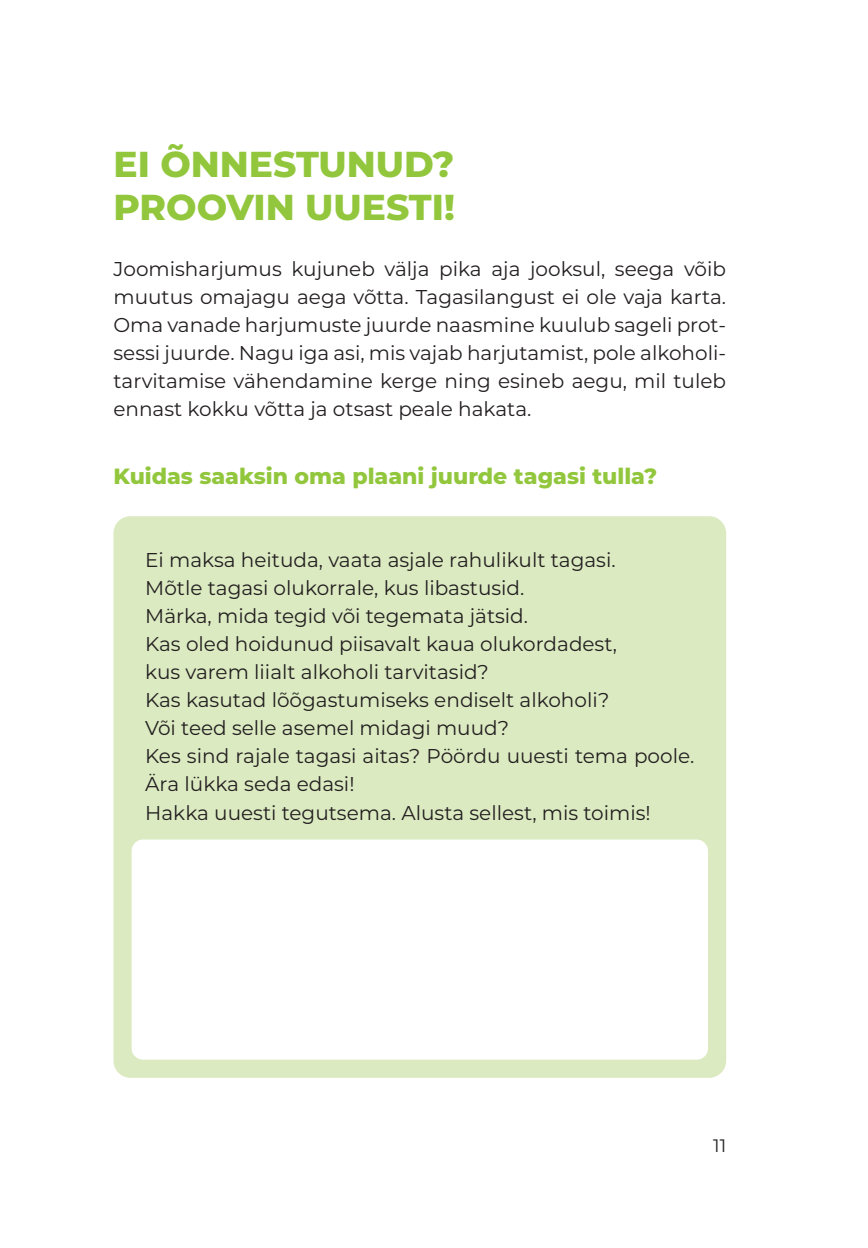
<style>
.page{position:relative;width:868px;height:1248px;background:#fff}
.page>*{position:absolute;margin:0;border:0;box-sizing:border-box;transform-origin:0 0}
.t1{font:800 36px/43.2px "Montserrat";color:#92c73d}
.t2{font:800 22px "Montserrat";color:#92c73d}
.t3{font:20px/28px "Montserrat";color:#231f20}
.t4{font:18px "Montserrat";color:#231f20}
</style>
<div class="page">
<div style="left:113px;top:516px;width:613px;height:561px;background:#dbeac1;border-radius:17px"></div>
<div style="left:132px;top:839px;width:576px;height:220px;background:#fff;border-radius:11px"></div>
<h1 class="t1" style="left:113px;top:140px;width:343px">EI ÕNNESTUNUD?<br>PROOVIN UUESTI!</h1>
<p class="t3" style="left:113px;top:254px;width:614px">Joomisharjumus kujuneb välja pika aja jooksul, seega võib muutus omajagu aega võtta. Tagasilangust ei ole vaja karta.<br>Oma vanade harjumuste juurde naasmine kuulub sageli prot&shy;sessi juurde. Nagu iga asi, mis vajab harjutamist, pole alkoholi&shy;tarvitamise vähendamine kerge ning esineb aegu, mil tuleb ennast kokku võtta ja otsast peale hakata.</p>
<p class="t2" style="left:113px;top:460px;width:545px">Kuidas saaksin oma plaani juurde tagasi tulla?</p>
<p class="t3" style="left:145px;top:545px;width:550px">Ei maksa heituda, vaata asjale rahulikult tagasi.<br>Mõtle tagasi olukorrale, kus libastusid.<br>Märka, mida tegid või tegemata jätsid.<br>Kas oled hoidunud piisavalt kaua olukordadest,<br>kus varem liialt alkoholi tarvitasid?<br>Kas kasutad lõõgastumiseks endiselt alkoholi?<br>Või teed selle asemel midagi muud?<br>Kes sind rajale tagasi aitas? Pöördu uuesti tema poole.<br>Ära lükka seda edasi!<br>Hakka uuesti tegutsema. Alusta sellest, mis toimis!</p>
<p class="t4" style="left:713px;top:1133px;width:14px">11</p>
</div>
